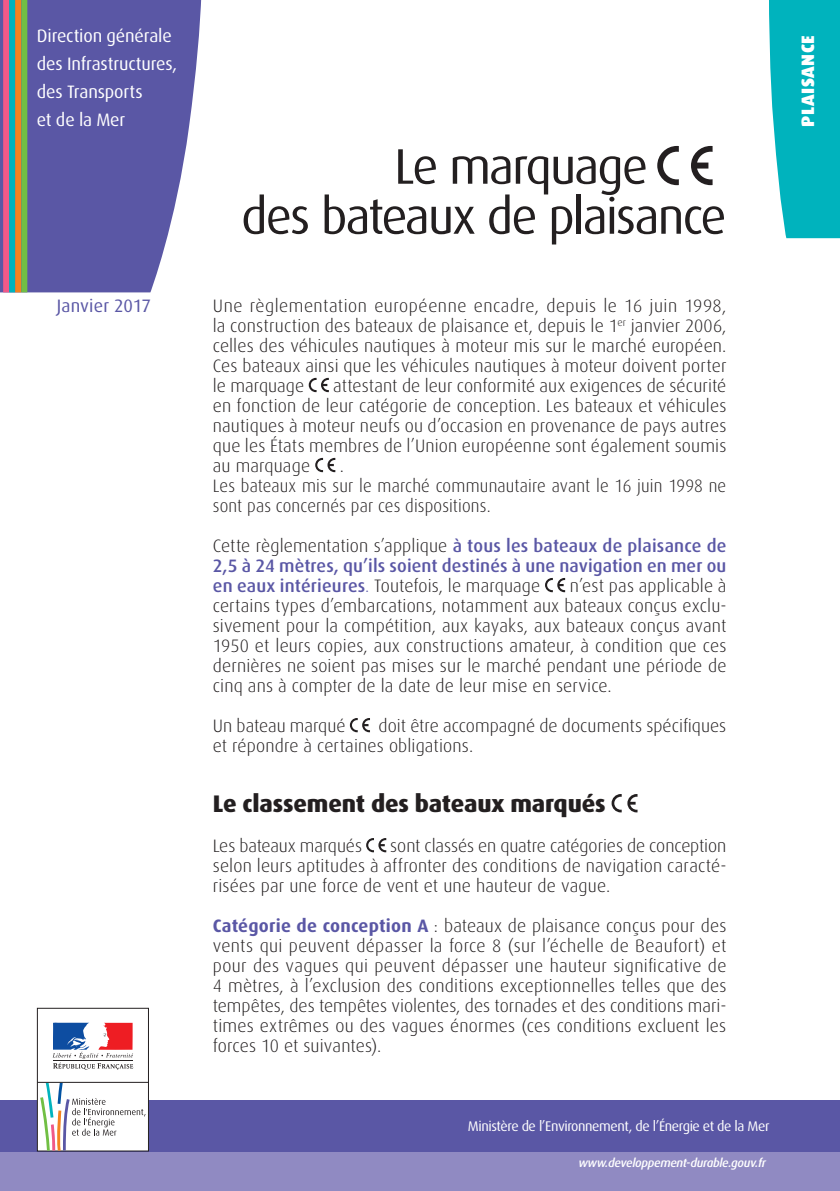
<style>
.page{position:relative;width:840px;height:1191px;background:#fff}
.page>*{position:absolute;margin:0;border:0;box-sizing:border-box;transform-origin:0 0}
.t1{font:50px/50px "Dax OT";letter-spacing:-.04em;color:#231f20}
.t2{font:800 24px "Dax";letter-spacing:-.01em;color:#231f20}
.t3{font:300 18px/20px "Dax OT";letter-spacing:.005em;color:#231f20;text-align:justify}
.t4{font:500 18px/20px "Dax OT";letter-spacing:.005em;color:#5a57a5;text-align:justify}
.t5{font:18px/28px "Dax OT";letter-spacing:-.01em;color:#fff}
.t6{font:18px "Dax OT";letter-spacing:.005em;color:#5a57a5}
.t7{font:900 18px "Dax OT";letter-spacing:.025em;color:#fff}
.t8{font:14px "Dax OT";letter-spacing:-.03em;color:#fff}
.t9{font:italic 500 12px "Dax OT";letter-spacing:-.025em;color:#fff}
.s1{font-weight:300;color:#231f20}
.s2{font-weight:300}
.s3{font-weight:700;color:#5a57a5}
</style>
<div class="page">
<svg style="left:0;top:0;width:201px;height:292px;background:#6a67ad"></svg>
<div style="left:3px;top:0;width:6px;height:292px;background:#f05988"></div>
<div style="left:9px;top:0;width:6px;height:292px;background:#00b3bd"></div>
<div style="left:15px;top:0;width:6px;height:292px;background:#f58220"></div>
<div style="left:21px;top:0;width:6px;height:292px;background:#71bf44"></div>
<svg style="left:769px;top:0;width:70px;height:238px;background:#16b9c2"></svg>
<div style="left:0;top:1151px;width:839px;height:40px;background:#908ac2"></div>
<div style="left:0;top:1100px;width:839px;height:51px;background:#5a57a5"></div>
<svg style="left:308px;top:378px;width:20px;height:14px"></svg>
<svg style="left:315px;top:458px;width:20px;height:14px"></svg>
<svg style="left:545px;top:578px;width:20px;height:14px"></svg>
<svg style="left:349px;top:718px;width:21px;height:14px"></svg>
<svg style="left:611px;top:794px;width:10px;height:18px"></svg>
<svg style="left:627px;top:794px;width:10px;height:18px"></svg>
<svg style="left:366px;top:838px;width:20px;height:14px"></svg>
<svg style="left:657px;top:146px;width:21px;height:39px"></svg>
<svg style="left:691px;top:146px;width:21px;height:39px"></svg>
<div style="left:37px;top:1008px;width:111px;height:143px;background:#fff"></div>
<div style="left:37px;top:1007px;width:112px;height:144px;border:1px solid #231f20"></div>
<svg style="left:53px;top:1023px;width:80px;height:46px"></svg>
<hr style="left:37px;top:1081px;width:111px;height:1px;background:#231f20">
<svg style="left:40px;top:1082px;width:105px;height:68px"></svg>
<p class="t5" style="left:37px;top:22px;width:142px">Direction générale des Infrastructures, des Transports<br>et de la Mer</p>
<p class="t7" style="left:797px;top:127px;width:93px;rotate:-90deg">PLAISANCE</p>
<h1 class="t1" style="left:241px;top:142px;width:486px;text-indent:153px">Le marquage des bateaux de plaisance</h1>
<p class="t6" style="left:57px;top:296px;width:96px">Janvier 2017</p>
<p class="t3" style="left:213px;top:296px;width:515px">Une règlementation européenne encadre, depuis le 16 juin 1998, la construction des bateaux de plaisance et, depuis le 1<sup>er</sup> janvier 2006, celles des véhicules nautiques à moteur mis sur le marché européen.<br>Ces bateaux ainsi que les véhicules nautiques à moteur doivent porter le marquage</p>
<p class="t3" style="left:213px;top:376px;width:515px;text-indent:120px">attestant de leur conformité aux exigences de sécurité en fonction de leur catégorie de conception. Les bateaux et véhicules nautiques à moteur neufs ou d’occasion en provenance de pays autres que les États membres de l’Union européenne sont également soumis au marquage</p>
<p class="t3" style="left:213px;top:456px;width:514px;text-align:left;text-indent:127px">.<br>Les bateaux mis sur le marché communautaire avant le 16 juin 1998 ne sont pas concernés par ces dispositions.</p>
<p class="t4" style="left:213px;top:536px;width:515px"><span class="s1">Cette règlementation s’applique</span> à tous les bateaux de plaisance de 2,5 à 24 mètres, qu’ils soient destinés à une navigation en mer ou en eaux intérieures<span class="s2">.</span> <span class="s1">Toutefois, le marquage</span></p>
<p class="t3" style="left:213px;top:576px;width:515px;text-indent:357px">n’est pas applicable à certains types d’embarcations, notamment aux bateaux conçus exclu&shy;sivement pour la compétition, aux kayaks, aux bateaux conçus avant 1950 et leurs copies, aux constructions amateur, à condition que ces dernières ne soient pas mises sur le marché pendant une période de cinq ans à compter de la date de leur mise en service.</p>
<p class="t3" style="left:213px;top:716px;width:134px">Un bateau marqué</p>
<p class="t3" style="left:213px;top:716px;width:514px;text-indent:166px">doit être accompagné de documents spécifiques et répondre à certaines obligations.</p>
<h2 class="t2" style="left:213px;top:790px;width:394px">Le classement des bateaux marqués</h2>
<p class="t3" style="left:213px;top:836px;width:151px">Les bateaux marqués</p>
<p class="t3" style="left:213px;top:836px;width:515px;text-indent:177px">sont classés en quatre catégories de conception selon leurs aptitudes à affronter des conditions de navigation caracté&shy;risées par une force de vent et une hauteur de vague.</p>
<p class="t3" style="left:213px;top:916px;width:515px"><span class="s3">Catégorie de conception A</span> : bateaux de plaisance conçus pour des vents qui peuvent dépasser la force 8 (sur l’échelle de Beaufort) et pour des vagues qui peuvent dépasser une hauteur significative de 4 mètres, à l’exclusion des conditions exceptionnelles telles que des tempêtes, des tempêtes violentes, des tornades et des conditions mari&shy;times extrêmes ou des vagues énormes (ces conditions excluent les forces 10 et suivantes).</p>
<p class="t8" style="left:467px;top:1118px;width:303px">Ministère de l’Environnement, de l’Énergie et de la Mer</p>
<p class="t9" style="left:578px;top:1156px;width:189px">www.developpement-durable.gouv.fr</p>
</div>
